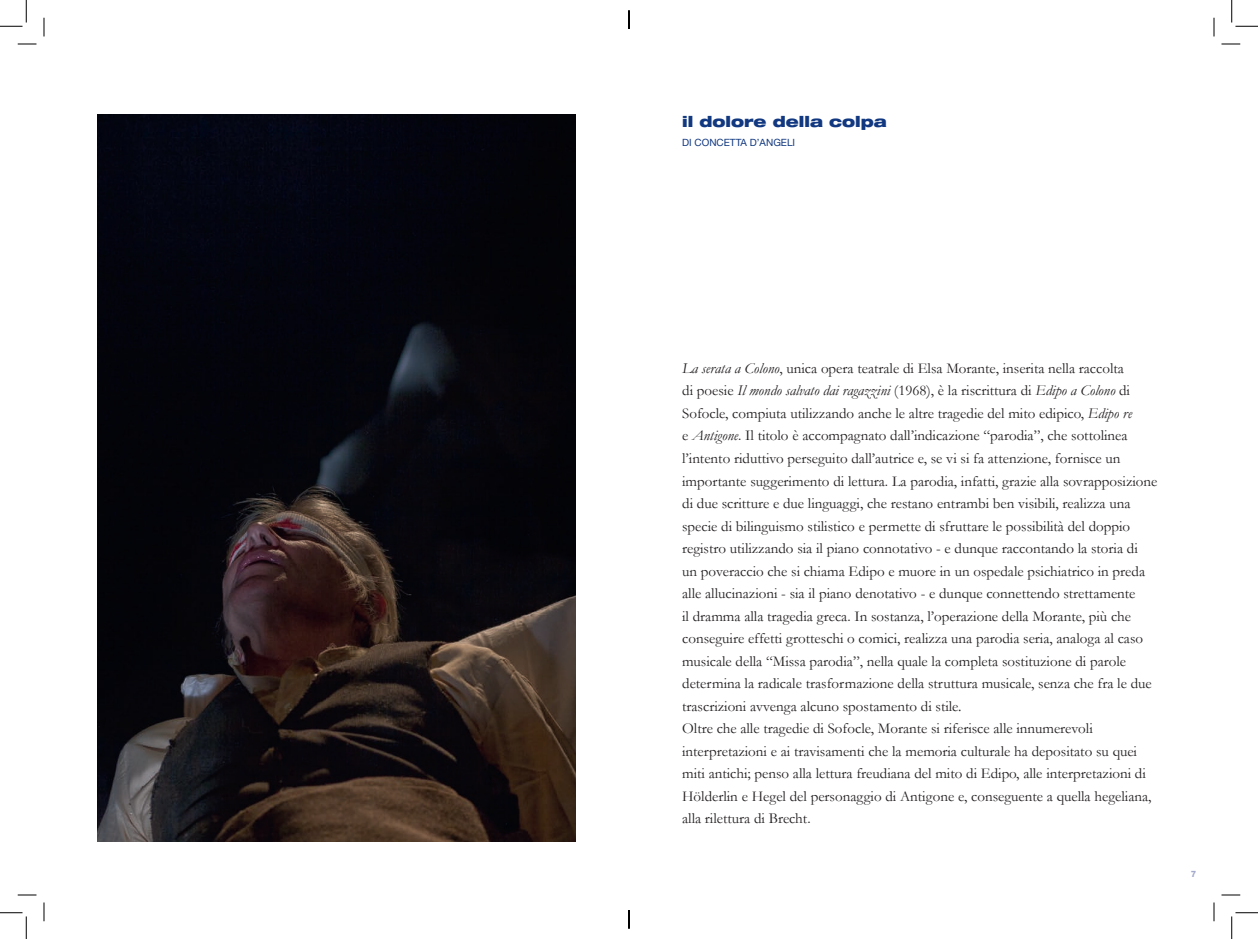
<style>
.page{position:relative;width:1258px;height:939px;background:#fff}
.page>*{position:absolute;margin:0;border:0;box-sizing:border-box;transform-origin:0 0}
.t1{font:15px/22.5px "Garamond";color:#231f20}
.t2{font:900 expanded 15px "Helvetica Neue";color:#113880}
.t3{font:10px "Helvetica Neue";color:#113880}
.t4{font:800 8.75px "Helvetica Neue";color:#a5aacc}
.s1{font-style:italic}
</style>
<div class="page">
<img style="left:97px;top:115px;width:478px;height:726px">
<svg style="left:18px;top:43px;width:18px;height:2px"></svg>
<svg style="left:1221px;top:43px;width:19px;height:2px"></svg>
<svg style="left:18px;top:894px;width:18px;height:1px"></svg>
<svg style="left:1221px;top:894px;width:19px;height:1px"></svg>
<svg style="left:43px;top:18px;width:2px;height:18px"></svg>
<svg style="left:43px;top:902px;width:2px;height:19px"></svg>
<svg style="left:1213px;top:18px;width:1px;height:18px"></svg>
<svg style="left:1213px;top:902px;width:1px;height:19px"></svg>
<svg style="left:0;top:0;width:27px;height:27px"></svg>
<svg style="left:0;top:912px;width:27px;height:26px"></svg>
<svg style="left:1231px;top:0;width:26px;height:27px"></svg>
<svg style="left:1231px;top:912px;width:26px;height:26px"></svg>
<svg style="left:628px;top:10px;width:1px;height:19px"></svg>
<svg style="left:628px;top:910px;width:1px;height:18px"></svg>
<p class="t2" style="left:682px;top:112px;width:206px">il dolore della colpa</p>
<p class="t3" style="left:682px;top:136px;width:114px">DI CONCETTA D’ANGELI</p>
<p class="t1" style="left:682px;top:357px;width:476px"><span class="s1">La serata a Colono</span>, unica opera teatrale di Elsa Morante, inserita nella raccolta<br>di poesie <span class="s1">Il mondo salvato dai ragazzini</span> (1968), è la riscrittura di <span class="s1">Edipo a Colono</span> di Sofocle, compiuta utilizzando anche le altre tragedie del mito edipico, <span class="s1">Edipo re<br></span>e <span class="s1">Antigone</span>. Il titolo è accompagnato dall’indicazione “parodia”, che sottolinea l’intento riduttivo perseguito dall’autrice e, se vi si fa attenzione, fornisce un importante suggerimento di lettura. La parodia, infatti, grazie alla sovrapposizione di due scritture e due linguaggi, che restano entrambi ben visibili, realizza una specie di bilinguismo stilistico e permette di sfruttare le possibilità del doppio registro utilizzando sia il piano connotativo - e dunque raccontando la storia di<br>un poveraccio che si chiama Edipo e muore in un ospedale psichiatrico in preda alle allucinazioni - sia il piano denotativo - e dunque connettendo strettamente<br>il dramma alla tragedia greca. In sostanza, l’operazione della Morante, più che conseguire effetti grotteschi o comici, realizza una parodia seria, analoga al caso musicale della “Missa parodia”, nella quale la completa sostituzione di parole determina la radicale trasformazione della struttura musicale, senza che fra le due trascrizioni avvenga alcuno spostamento di stile<span class="s1">.<br></span>Oltre che alle tragedie di Sofocle, Morante si riferisce alle innumerevoli interpretazioni e ai travisamenti che la memoria culturale ha depositato su quei miti antichi; penso alla lettura freudiana del mito di Edipo, alle interpretazioni di Hölderlin e Hegel del personaggio di Antigone e, conseguente a quella hegeliana, alla rilettura di Brecht.</p>
<p class="t4" style="left:1190px;top:868px;width:7px">7</p>
</div>
